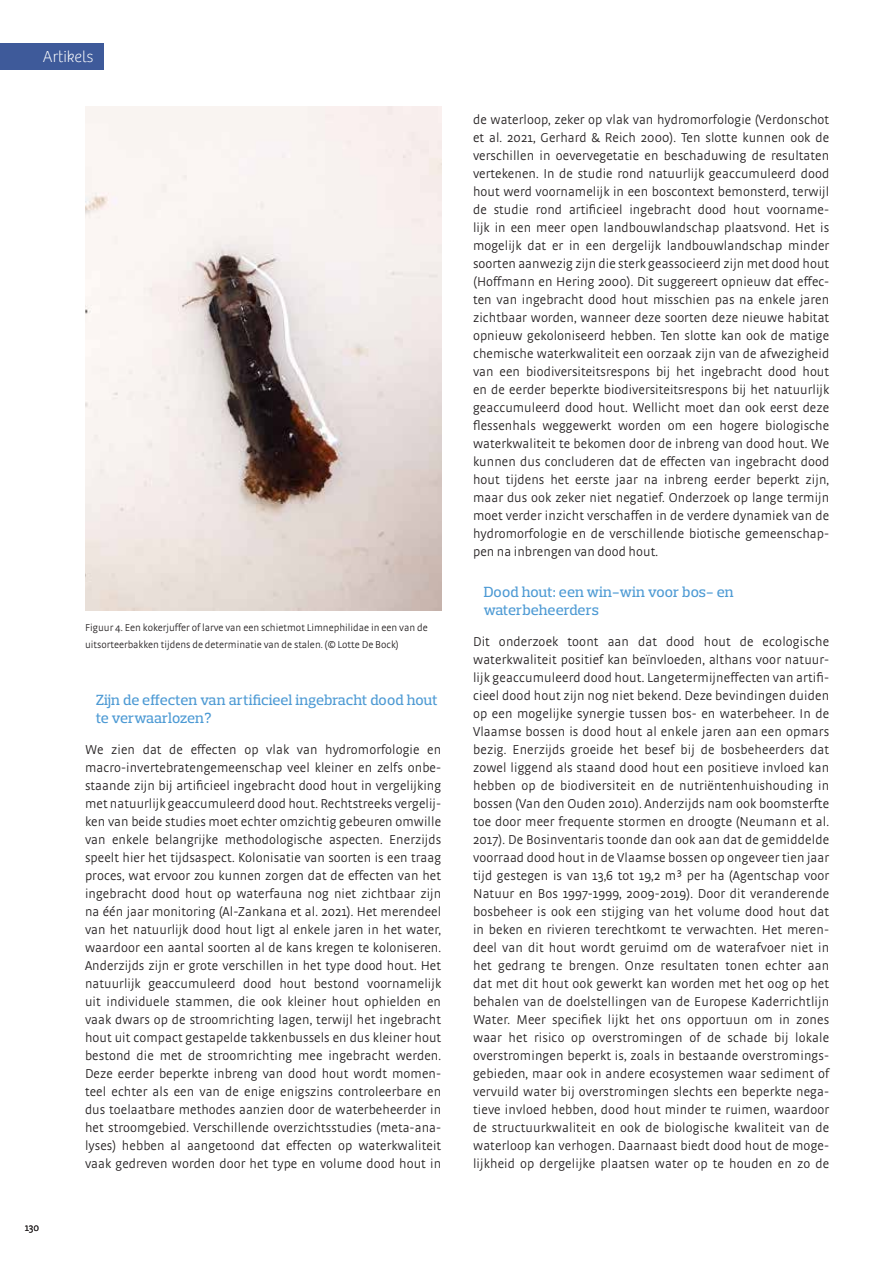
<style>
.page{position:relative;width:893px;height:1263px;background:#fff}
.page>*{position:absolute;margin:0;border:0;box-sizing:border-box;transform-origin:0 0}
.t1{font:100 16.5px "Bree";color:#fff}
.t2{font:500 15px/18px "Prelo Slab";color:#4d9ad4}
.t3{font:300 13.5px/18px "Strada OT";letter-spacing:.005em;color:#231f20;text-align:justify}
.t4{font:300 10.5px/16.5px "Strada OT";color:#231f20}
</style>
<div class="page">
<div style="left:0;top:43px;width:104px;height:26px;background:#3e5a9a"></div>
<img style="left:85px;top:106px;width:356px;height:504px">
<p class="t1" style="left:43px;top:47px;width:52px">Artikels</p>
<p class="t4" style="left:85px;top:620px;width:344px">Figuur 4. Een kokerjuffer of larve van een schietmot Limnephilidae in een van de uitsorteerbakken tijdens de determinatie van de stalen. (© Lotte De Bock)</p>
<p class="t4" style="left:25px;top:1219px;width:16px">130</p>
<p class="t2" style="left:96px;top:691px;width:344px">Zijn de effecten van artificieel ingebracht dood hout te verwaarlozen?</p>
<p class="t3" style="left:85px;top:741px;width:358px">We zien dat de effecten op vlak van hydromorfologie en macro-invertebratengemeenschap veel kleiner en zelfs onbe&shy;staande zijn bij artificieel ingebracht dood hout in vergelijking met natuurlijk geaccumuleerd dood hout. Rechtstreeks vergelij&shy;ken van beide studies moet echter omzichtig gebeuren omwille van enkele belangrijke methodologische aspecten. Enerzijds speelt hier het tijdsaspect. Kolonisatie van soorten is een traag proces, wat ervoor zou kunnen zorgen dat de effecten van het ingebracht dood hout op waterfauna nog niet zichtbaar zijn na één jaar monitoring (Al-Zankana et al. 2021). Het merendeel van het natuurlijk dood hout ligt al enkele jaren in het water, waardoor een aantal soorten al de kans kregen te koloniseren.<br>Anderzijds zijn er grote verschillen in het type dood hout. Het natuurlijk geaccumuleerd dood hout bestond voornamelijk uit individuele stammen, die ook kleiner hout ophielden en vaak dwars op de stroomrichting lagen, terwijl het ingebracht hout uit compact gestapelde takkenbussels en dus kleiner hout bestond die met de stroomrichting mee ingebracht werden.<br>Deze eerder beperkte inbreng van dood hout wordt momen&shy;teel echter als een van de enige enigszins controleerbare en dus toelaatbare methodes aanzien door de waterbeheerder in het stroomgebied. Verschillende overzichtsstudies (meta-ana&shy;lyses) hebben al aangetoond dat effecten op waterkwaliteit vaak gedreven worden door het type en volume dood hout in</p>
<p class="t3" style="left:473px;top:111px;width:358px">de waterloop, zeker op vlak van hydromorfologie (Verdonschot et al. 2021, Gerhard &amp; Reich 2000). Ten slotte kunnen ook de verschillen in oevervegetatie en beschaduwing de resultaten vertekenen. In de studie rond natuurlijk geaccumuleerd dood hout werd voornamelijk in een boscontext bemonsterd, terwijl de studie rond artificieel ingebracht dood hout voorname&shy;lijk in een meer open landbouwlandschap plaatsvond. Het is mogelijk dat er in een dergelijk landbouwlandschap minder soorten aanwezig zijn die sterk geassocieerd zijn met dood hout (Hoffmann en Hering 2000). Dit suggereert opnieuw dat effec&shy;ten van ingebracht dood hout misschien pas na enkele jaren zichtbaar worden, wanneer deze soorten deze nieuwe habitat opnieuw gekoloniseerd hebben. Ten slotte kan ook de matige chemische waterkwaliteit een oorzaak zijn van de afwezigheid van een biodiversiteitsrespons bij het ingebracht dood hout en de eerder beperkte biodiversiteitsrespons bij het natuurlijk geaccumuleerd dood hout. Wellicht moet dan ook eerst deze flessenhals weggewerkt worden om een hogere biologische waterkwaliteit te bekomen door de inbreng van dood hout. We kunnen dus concluderen dat de effecten van ingebracht dood hout tijdens het eerste jaar na inbreng eerder beperkt zijn, maar dus ook zeker niet negatief. Onderzoek op lange termijn moet verder inzicht verschaffen in de verdere dynamiek van de hydromorfologie en de verschillende biotische gemeenschap&shy;pen na inbrengen van dood hout.</p>
<p class="t2" style="left:484px;top:583px;width:252px">Dood hout: een win-win voor bos- en waterbeheerders</p>
<p class="t3" style="left:473px;top:633px;width:358px">Dit onderzoek toont aan dat dood hout de ecologische waterkwaliteit positief kan beïnvloeden, althans voor natuur&shy;lijk geaccumuleerd dood hout. Langetermijneffecten van artifi&shy;cieel dood hout zijn nog niet bekend. Deze bevindingen duiden op een mogelijke synergie tussen bos- en waterbeheer. In de Vlaamse bossen is dood hout al enkele jaren aan een opmars bezig. Enerzijds groeide het besef bij de bosbeheerders dat zowel liggend als staand dood hout een positieve invloed kan hebben op de biodiversiteit en de nutriëntenhuishouding in bossen (Van den Ouden 2010). Anderzijds nam ook boomsterfte toe door meer frequente stormen en droogte (Neumann et al.<br>2017). De Bosinventaris toonde dan ook aan dat de gemiddelde voorraad dood hout in de Vlaamse bossen op ongeveer tien jaar tijd gestegen is van 13,6 tot 19,2 m³ per ha (Agentschap voor Natuur en Bos 1997-1999, 2009-2019). Door dit veranderende bosbeheer is ook een stijging van het volume dood hout dat in beken en rivieren terechtkomt te verwachten. Het meren&shy;deel van dit hout wordt geruimd om de waterafvoer niet in het gedrang te brengen. Onze resultaten tonen echter aan dat met dit hout ook gewerkt kan worden met het oog op het behalen van de doelstellingen van de Europese Kaderrichtlijn Water. Meer specifiek lijkt het ons opportuun om in zones waar het risico op overstromingen of de schade bij lokale overstromingen beperkt is, zoals in bestaande overstromings&shy;gebieden, maar ook in andere ecosystemen waar sediment of vervuild water bij overstromingen slechts een beperkte nega&shy;tieve invloed hebben, dood hout minder te ruimen, waardoor de structuurkwaliteit en ook de biologische kwaliteit van de waterloop kan verhogen. Daarnaast biedt dood hout de moge&shy;lijkheid op dergelijke plaatsen water op te houden en zo de</p>
</div>
